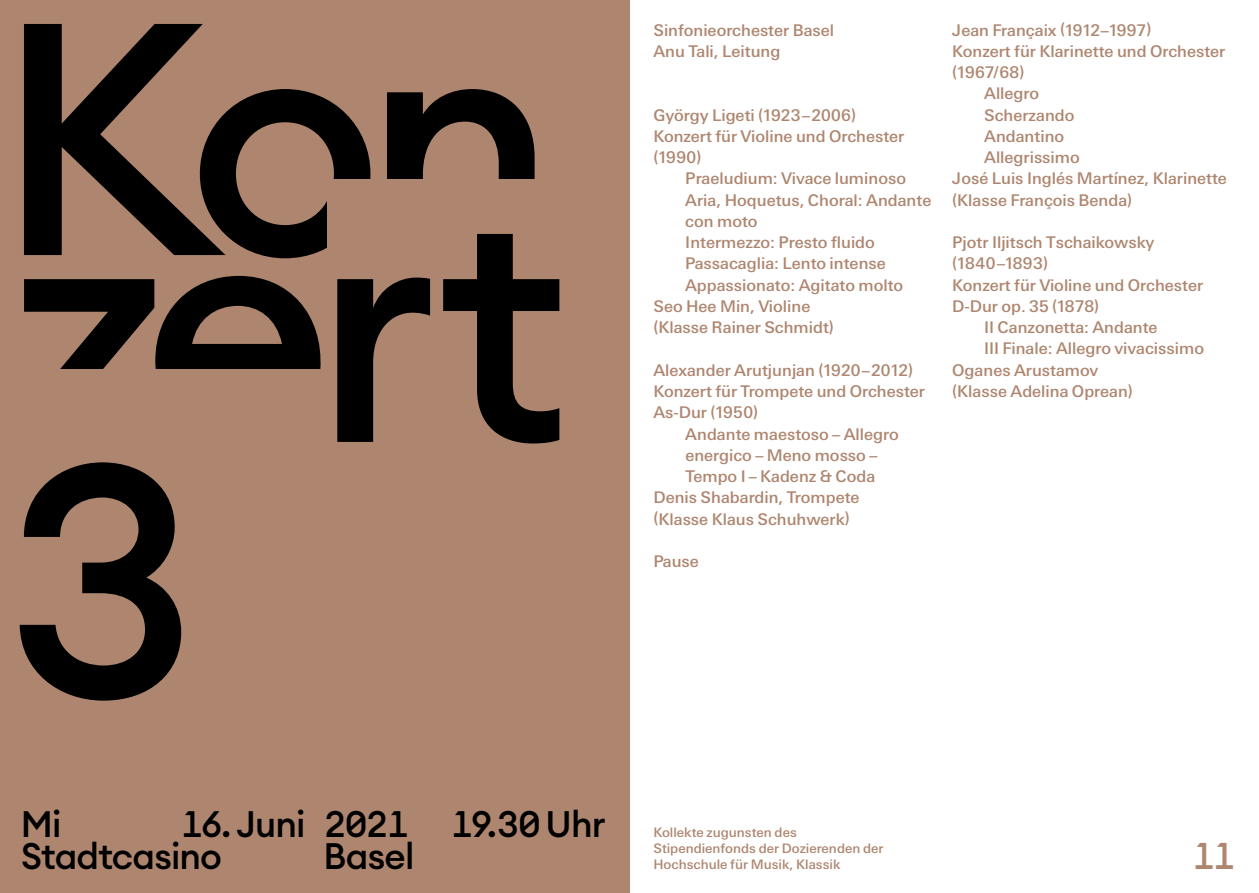
<style>
.page{position:relative;width:1259px;height:893px;background:#fff}
.page>*{position:absolute;margin:0;border:0;box-sizing:border-box;transform-origin:0 0}
.t1{font:500 325.5px "Euclid Circular A";letter-spacing:-.06em;color:#000}
.t2{font:500 36.75px "Euclid Circular A";color:#ae8670}
.t3{font:500 36.3px/32px "Euclid Circular A";letter-spacing:-.025em;color:#000}
.t4{font:500 16.2px/21.3px "Linotype Univers Basic";color:#ae8670}
.t5{font:500 16.2px "Linotype Univers Basic";letter-spacing:.03em;color:#ae8670}
.t6{font:500 13.2px/15.9px "Linotype Univers Basic";color:#ae8670}
</style>
<div class="page">
<div style="left:0;top:0;width:629px;height:893px;background:#ae8670"></div>
<h1 class="t1" style="left:-4px;top:-70px;width:562px">Kon</h1>
<h1 class="t1" style="left:10px;top:116px;width:561px">zert</h1>
<h1 class="t1" style="left:6px;top:372px;width:194px">3</h1>
<h3 class="t3" style="left:21px;top:808px;width:286px;text-indent:160px">16. Juni<br>Stadtcasino</h3>
<h3 class="t3" style="left:21px;top:808px;width:42px">Mi</h3>
<h3 class="t3" style="left:323px;top:808px;width:283px">2021 19.30 Uhr<br>Basel</h3>
<p class="t4" style="left:653px;top:19px;width:182px">Sinfonieorchester Basel<br>Anu Tali, Leitung</p>
<p class="t4" style="left:653px;top:104px;width:252px">György Ligeti (1923–2006)<br>Konzert für Violine und Orchester (1990)</p>
<p class="t4" style="left:685px;top:168px;width:222px">Praeludium: Vivace luminoso</p>
<p class="t4" style="left:685px;top:189px;width:247px">Aria, Hoquetus, Choral: Andante</p>
<p class="t4" style="left:685px;top:210px;width:74px">con moto</p>
<p class="t4" style="left:685px;top:232px;width:191px">Intermezzo: Presto fluido</p>
<p class="t4" style="left:685px;top:253px;width:202px">Passacaglia: Lento intense</p>
<p class="t4" style="left:685px;top:274px;width:219px">Appassionato: Agitato molto</p>
<p class="t4" style="left:653px;top:295px;width:158px">Seo Hee Min, Violine</p>
<p class="t4" style="left:653px;top:317px;width:182px">(Klasse Rainer Schmidt)</p>
<p class="t4" style="left:653px;top:359px;width:261px">Alexander Arutjunjan (1920–2012)</p>
<p class="t4" style="left:653px;top:381px;width:273px">Konzert für Trompete und Orchester</p>
<p class="t4" style="left:653px;top:402px;width:106px">As-Dur (1950)</p>
<p class="t4" style="left:685px;top:423px;width:215px">Andante maestoso – Allegro</p>
<p class="t4" style="left:685px;top:444px;width:194px">energico – Meno mosso –</p>
<p class="t4" style="left:685px;top:466px;width:191px">Tempo I – Kadenz &amp; Coda</p>
<p class="t4" style="left:653px;top:487px;width:208px">Denis Shabardin, Trompete</p>
<p class="t4" style="left:653px;top:508px;width:198px">(Klasse Klaus Schuhwerk)</p>
<p class="t4" style="left:653px;top:551px;width:47px">Pause</p>
<p class="t4" style="left:952px;top:19px;width:201px">Jean Françaix (1912–1997)</p>
<p class="t4" style="left:952px;top:40px;width:275px">Konzert für Klarinette und Orchester</p>
<p class="t4" style="left:952px;top:62px;width:74px">(1967/68)</p>
<p class="t4" style="left:984px;top:83px;width:57px">Allegro</p>
<p class="t4" style="left:984px;top:104px;width:92px">Scherzando</p>
<p class="t4" style="left:984px;top:125px;width:82px">Andantino</p>
<p class="t4" style="left:984px;top:147px;width:97px">Allegrissimo</p>
<p class="t4" style="left:952px;top:168px;width:276px">José Luis Inglés Martínez, Klarinette</p>
<p class="t4" style="left:952px;top:189px;width:181px">(Klasse François Benda)</p>
<p class="t4" style="left:952px;top:232px;width:204px">Pjotr Iljitsch Tschaikowsky</p>
<p class="t5" style="left:952px;top:254px;width:97px">(1840–1893)</p>
<p class="t4" style="left:952px;top:274px;width:252px">Konzert für Violine und Orchester</p>
<p class="t4" style="left:952px;top:295px;width:148px">D-Dur op. 35 (1878)</p>
<p class="t4" style="left:984px;top:317px;width:175px">II Canzonetta: Andante</p>
<p class="t4" style="left:984px;top:338px;width:221px">III Finale: Allegro vivacissimo</p>
<p class="t4" style="left:952px;top:359px;width:148px">Oganes Arustamov</p>
<p class="t4" style="left:952px;top:380px;width:182px">(Klasse Adelina Oprean)</p>
<p class="t6" style="left:653px;top:824px;width:232px">Kollekte zugunsten des<br>Stipendienfonds der Dozierenden der<br>Hochschule für Musik, Klassik</p>
<h2 class="t2" style="left:1193px;top:832px;width:43px">11</h2>
</div>
